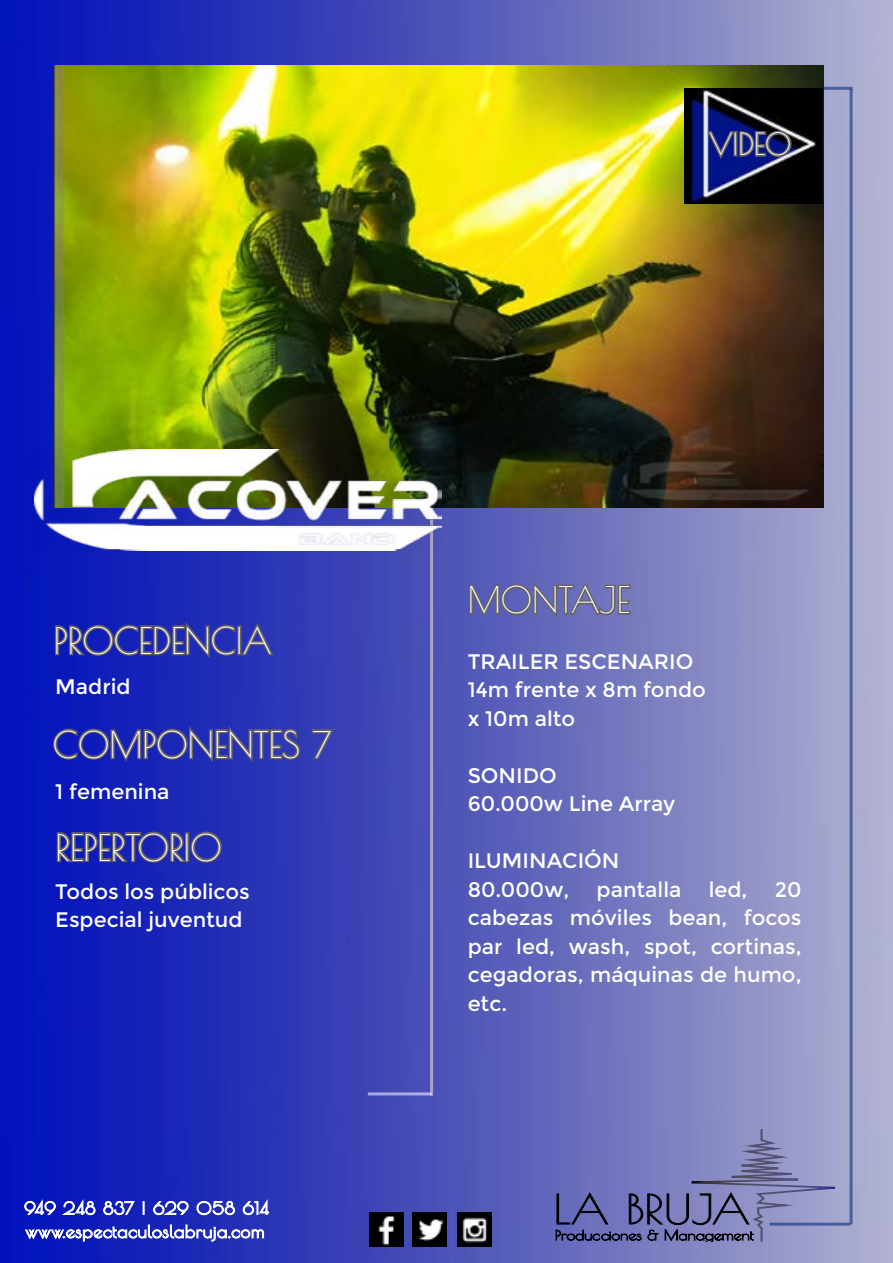
<style>
.page{position:relative;width:893px;height:1263px;background:#fff}
.page>*{position:absolute;margin:0;border:0;box-sizing:border-box;transform-origin:0 0}
.t1{font:36px "Poiret One";color:#fff}
.t2{font:30px "Poiret One";color:#fff}
.t3{font:21px/28.5px "Montserrat";color:#fff}
</style>
<div class="page">
<img style="left:0;top:0;width:893px;height:1263px">
<svg style="left:53px;top:618px;width:223px;height:45px;background:#2f379e"></svg>
<svg style="left:52px;top:719px;width:250px;height:47px;background:#2f37a0"></svg>
<svg style="left:310px;top:728px;width:26px;height:33px"></svg>
<svg style="left:467px;top:575px;width:165px;height:47px;background:#6467a2"></svg>
<svg style="left:53px;top:830px;width:170px;height:34px;background:#383d92"></svg>
<hr style="left:430px;top:354px;width:3px;height:742px;background:#fff">
<hr style="left:578px;top:87px;width:275px;height:3px;background:#002578">
<hr style="left:850px;top:89px;width:3px;height:1135px;background:#002578">
<hr style="left:770px;top:1223px;width:80px;height:3px;background:#002578">
<hr style="left:368px;top:1092px;width:64px;height:3px;background:#fff">
<svg style="left:23px;top:1196px;width:113px;height:20px"></svg>
<svg style="left:143px;top:1196px;width:127px;height:20px"></svg>
<img style="left:54px;top:66px;width:769px;height:441px">
<img style="left:34px;top:449px;width:408px;height:102px">
<svg style="left:24px;top:1224px;width:241px;height:18px"></svg>
<img style="left:370px;top:1212px;width:34px;height:34px">
<img style="left:413px;top:1213px;width:34px;height:34px">
<img style="left:457px;top:1212px;width:34px;height:34px">
<svg style="left:555px;top:1127px;width:282px;height:115px;background:#787bb2"></svg>
<img style="left:685px;top:88px;width:137px;height:115px">
<svg style="left:705px;top:129px;width:88px;height:33px;background:#353d78"></svg>
<h2 class="t2" style="left:709px;top:126px;width:84px">VIDEO</h2>
<h1 class="t1" style="left:54px;top:619px;width:220px">PROCEDENCIA</h1>
<p class="t3" style="left:55px;top:673px;width:77px">Madrid</p>
<h1 class="t1" style="left:53px;top:723px;width:280px">COMPONENTES 7</h1>
<p class="t3" style="left:55px;top:777px;width:116px">1 femenina</p>
<h1 class="t1" style="left:56px;top:826px;width:168px">REPERTORIO</h1>
<p class="t3" style="left:55px;top:877px;width:196px">Todos los públicos<br>Especial juventud</p>
<h1 class="t1" style="left:468px;top:579px;width:164px">MONTAJE</h1>
<p class="t3" style="left:468px;top:647px;width:240px">TRAILER ESCENARIO<br>14m frente x 8m fondo x 10m alto</p>
<p class="t3" style="left:468px;top:761px;width:209px">SONIDO<br>60.000w Line Array</p>
<p class="t3" style="left:468px;top:847px;width:153px">ILUMINACIÓN<br>80.000w,</p>
<p class="t3" style="left:597px;top:875px;width:86px">pantalla</p>
<p class="t3" style="left:709px;top:875px;width:40px">led,</p>
<p class="t3" style="left:468px;top:875px;width:335px;text-align:justify;text-indent:307px">20 cabezas móviles bean, focos par led, wash, spot, cortinas, cegadoras, máquinas de humo, etc.</p>
</div>
